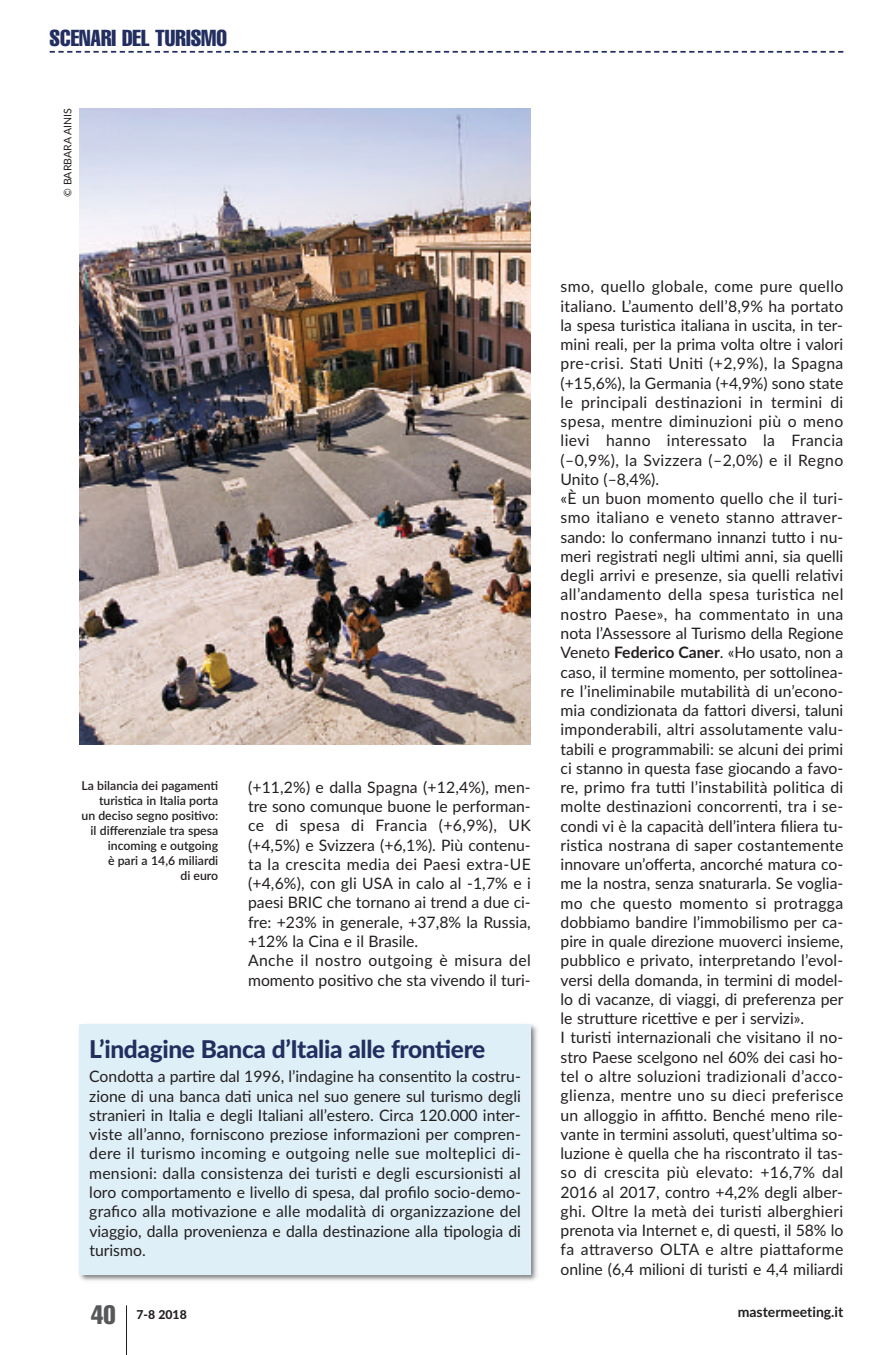
<style>
.page{position:relative;width:893px;height:1355px;background:#fff}
.page>*{position:absolute;margin:0;border:0;box-sizing:border-box;transform-origin:0 0}
.t1{font:extra-condensed 26.25px "Helvetica";color:#57585a}
.t2{font:800 24.5px "Lato";letter-spacing:-.015em;color:#222e5f}
.t3{font:extra-condensed 22.75px "Helvetica";color:#222e5f}
.t4{font:15.75px/19.2px "Lato";letter-spacing:.005em;color:#231f20}
.t5{font:700 14px "Lato";color:#231f20}
.t6{font:600 12.25px/14.9px "Lato";color:#231f20;text-align:right}
.t7{font:800 12.25px "Lato";color:#231f20}
.t8{font:10.5px "Lato";color:#231f20}
.s1{font-weight:700}
</style>
<div class="page">
<hr style="left:126px;top:1305px;width:1px;height:49px;background:#231f20">
<svg style="left:50px;top:51px;width:793px;height:2px"></svg>
<img style="left:79px;top:1024px;width:459px;height:257px">
<div style="left:79px;top:1024px;width:452px;height:250px;background:#deeff7"></div>
<img style="left:79px;top:108px;width:452px;height:636px">
<h3 class="t3" style="left:50px;top:30px;width:179px">SCENARI DEL TURISMO</h3>
<p class="t8" style="left:62px;top:197px;width:90px;rotate:-90deg">© BARBARA AINIS</p>
<p class="t6" style="left:81px;top:778px;width:138px">La bilancia dei pagamenti turistica in Italia porta<br>un deciso segno positivo: il differenziale tra spesa incoming e outgoing<br>è pari a 14,6 miliardi<br>di euro</p>
<p class="t4" style="left:248px;top:777px;width:284px">(+11,2%) e dalla Spagna (+12,4%), men&shy;tre sono comunque buone le performan&shy;ce di spesa di Francia (+6,9%), UK (+4,5%) e Svizzera (+6,1%). Più contenu&shy;ta la crescita media dei Paesi extra-UE (+4,6%), con gli USA in calo al -1,7% e i paesi BRIC che tornano ai trend a due ci&shy;fre: +23% in generale, +37,8% la Russia, +12% la Cina e il Brasile.<br>Anche il nostro outgoing è misura del momento positivo che sta vivendo il turi-</p>
<h2 class="t2" style="left:89px;top:1035px;width:398px">l’indagine Banca d’Italia alle frontiere</h2>
<p class="t4" style="left:89px;top:1067px;width:433px;text-align:justify">Condotta a partire dal 1996, l’indagine ha consentito la costru&shy;zione di una banca dati unica nel suo genere sul turismo degli stranieri in Italia e degli Italiani all’estero. Circa 120.000 inter&shy;viste all’anno, forniscono preziose informazioni per compren&shy;dere il turismo incoming e outgoing nelle sue molteplici di&shy;mensioni: dalla consistenza dei turisti e degli escursionisti al loro comportamento e livello di spesa, dal profilo socio-demo&shy;grafico alla motivazione e alle modalità di organizzazione del viaggio, dalla provenienza e dalla destinazione alla tipologia di turismo.</p>
<p class="t4" style="left:561px;top:277px;width:285px">smo, quello globale, come pure quello italiano. L’aumento dell’8,9% ha portato la spesa turistica italiana in uscita, in ter&shy;mini reali, per la prima volta oltre i valori pre-crisi. Stati Uniti (+2,9%), la Spagna (+15,6%), la Germania (+4,9%) sono state le principali destinazioni in termini di spesa, mentre diminuzioni più o meno lievi hanno interessato la Francia (–0,9%), la Svizzera (–2,0%) e il Regno Unito (–8,4%).<br>«È un buon momento quello che il turi&shy;smo italiano e veneto stanno attraver&shy;sando: lo confermano innanzi tutto i nu&shy;meri registrati negli ultimi anni, sia quelli degli arrivi e presenze, sia quelli relativi all’andamento della spesa turistica nel nostro Paese», ha commentato in una nota l’Assessore al Turismo della Regione Veneto <span class="s1">Federico Caner</span>. «Ho usato, non a caso, il termine momento, per sottolinea&shy;re l’ineliminabile mutabilità di un’econo&shy;mia condizionata da fattori diversi, taluni imponderabili, altri assolutamente valu&shy;tabili e programmabili: se alcuni dei primi ci stanno in questa fase giocando a favo&shy;re, primo fra tutti l’instabilità politica di molte destinazioni concorrenti, tra i se&shy;condi vi è la capacità dell’intera filiera tu&shy;ristica nostrana di saper costantemente innovare un’offerta, ancorché matura co&shy;me la nostra, senza snaturarla. Se voglia&shy;mo che questo momento si protragga dobbiamo bandire l’immobilismo per ca&shy;pire in quale direzione muoverci insieme, pubblico e privato, interpretando l’evol&shy;versi della domanda, in termini di model&shy;lo di vacanze, di viaggi, di preferenza per le strutture ricettive e per i servizi».<br>I turisti internazionali che visitano il no&shy;stro Paese scelgono nel 60% dei casi ho&shy;tel o altre soluzioni tradizionali d’acco&shy;glienza, mentre uno su dieci preferisce un alloggio in affitto. Benché meno rile&shy;vante in termini assoluti, quest’ultima so&shy;luzione è quella che ha riscontrato il tas&shy;so di crescita più elevato: +16,7% dal 2016 al 2017, contro +4,2% degli alber&shy;ghi. Oltre la metà dei turisti alberghieri prenota via Internet e, di questi, il 58% lo fa attraverso OLTA e altre piattaforme online (6,4 milioni di turisti e 4,4 miliardi</p>
<h1 class="t1" style="left:91px;top:1305px;width:26px">40</h1>
<p class="t7" style="left:136px;top:1307px;width:52px">7-8 2018</p>
<p class="t5" style="left:738px;top:1303px;width:107px">mastermeeting.it</p>
</div>
